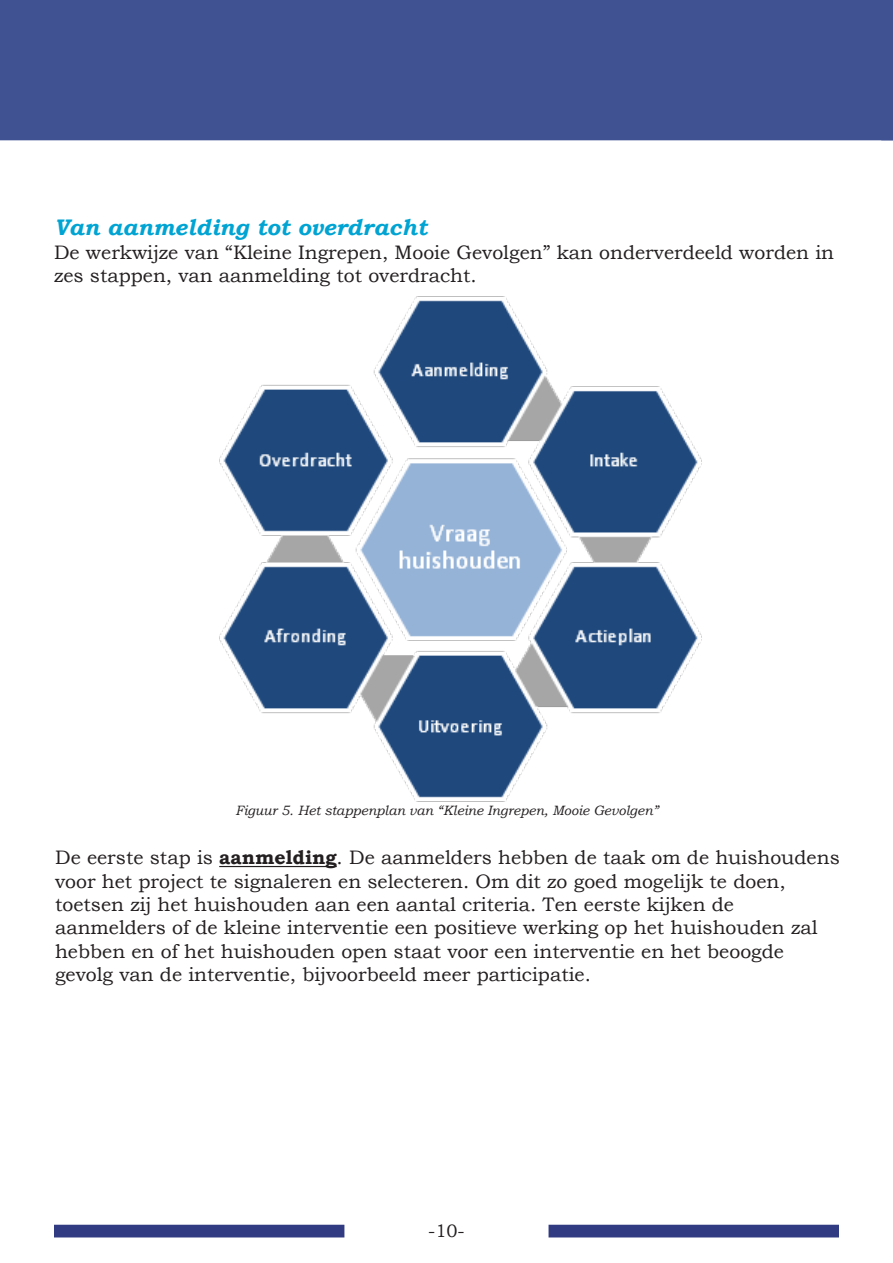
<style>
.page{position:relative;width:893px;height:1263px;background:#fff}
.page>*{position:absolute;margin:0;border:0;box-sizing:border-box;transform-origin:0 0}
.t1{font:italic 700 22.5px "Bookman Old Style";color:#00a4d3}
.t2{font:19.5px/23.4px "Bookman Old Style";color:#231f20}
.t3{font:18px "Bookman Old Style";color:#231f20}
.t4{font:italic 13.5px "Bookman Old Style";color:#231f20}
.s1{font-weight:700}
</style>
<div class="page">
<div style="left:0;top:0;width:881px;height:140px;background:#415293"></div>
<div style="left:54px;top:1225px;width:290px;height:12px;background:#313b82"></div>
<div style="left:549px;top:1225px;width:290px;height:12px;background:#313b82"></div>
<img style="left:219px;top:296px;width:483px;height:505px">
<hr style="left:219px;top:866px;width:118px;height:1px;background:#231f20">
<div style="left:881px;top:0;width:12px;height:140px;background:#415293"></div>
<p class="t1" style="left:54px;top:211px;width:375px">Van aanmelding tot overdracht</p>
<p class="t2" style="left:54px;top:240px;width:781px">De werkwijze van “Kleine Ingrepen, Mooie Gevolgen” kan onderverdeeld worden in zes stappen, van aanmelding tot overdracht.</p>
<p class="t4" style="left:235px;top:801px;width:425px">Figuur 5. Het stappenplan van “Kleine Ingrepen, Mooie Gevolgen”</p>
<p class="t2" style="left:55px;top:846px;width:786px">De eerste stap is <span class="s1">aanmelding</span>. De aanmelders hebben de taak om de huishoudens voor het project te signaleren en selecteren. Om dit zo goed mogelijk te doen,</p>
<p class="t2" style="left:55px;top:893px;width:680px">toetsen zij het huishouden aan een aantal criteria. Ten eerste kijken de</p>
<p class="t2" style="left:55px;top:916px;width:764px">aanmelders of de kleine interventie een positieve werking op het huishouden zal hebben en of het huishouden open staat voor een interventie en het beoogde</p>
<p class="t2" style="left:55px;top:963px;width:537px">gevolg van de interventie, bijvoorbeeld meer participatie.</p>
<p class="t3" style="left:428px;top:1219px;width:38px">-10-</p>
</div>
